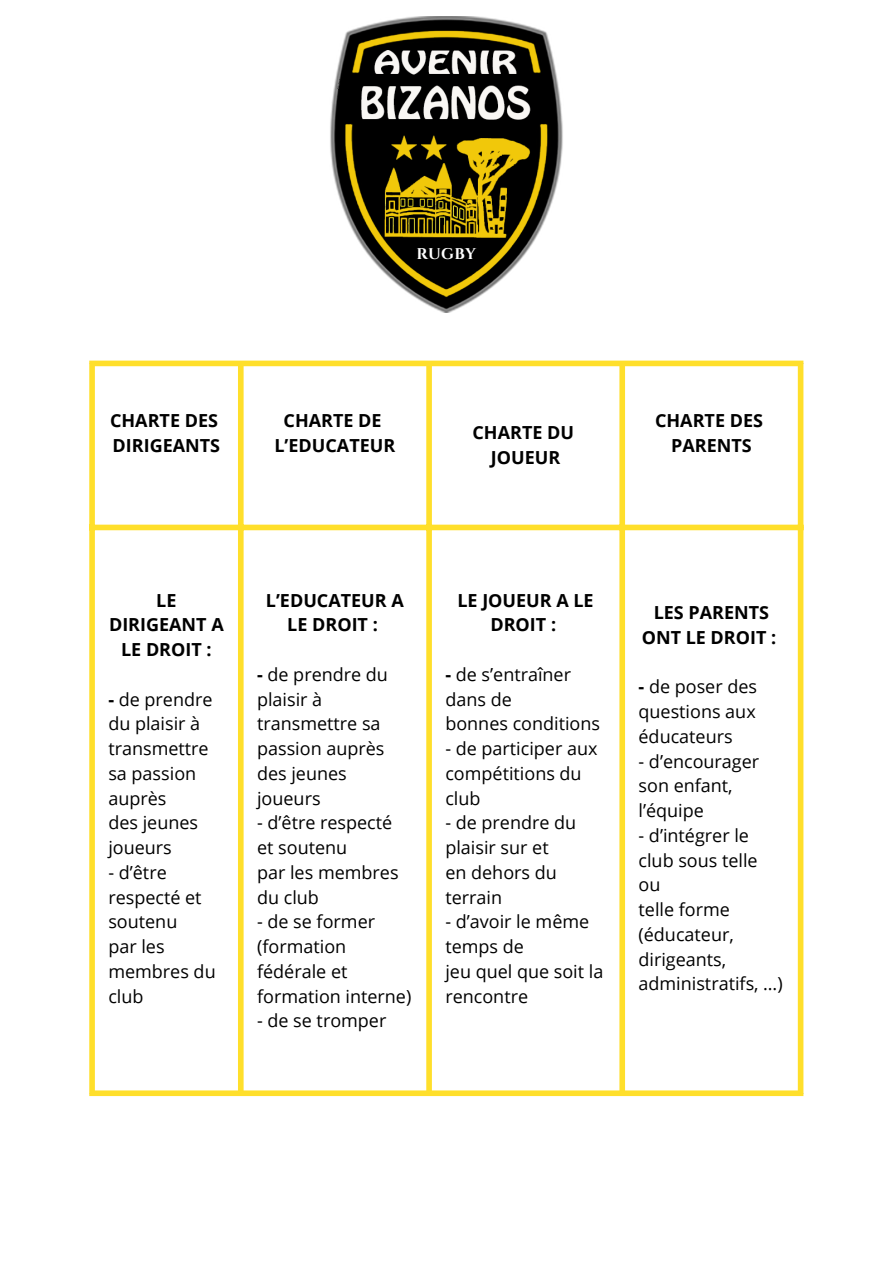
<style>
.page{position:relative;width:893px;height:1264px;background:#fff}
.page>*{position:absolute;margin:0;border:0;box-sizing:border-box;transform-origin:0 0}
.t1{font:18px/24.8px "Open Sans";color:#000}
.t2{font:700 18px/24.8px "Open Sans";color:#000;text-align:center}
.t3{font:700 15.45px "Cinzel";letter-spacing:.02em;color:#fff}
.s1{font-weight:700}
</style>
<div class="page">
<div style="left:89px;top:366px;width:6px;height:724px;background:#ffdf2b"></div>
<div style="left:238px;top:366px;width:5px;height:724px;background:#ffdf2b"></div>
<div style="left:426px;top:366px;width:6px;height:724px;background:#ffdf2b"></div>
<div style="left:619px;top:366px;width:6px;height:724px;background:#ffdf2b"></div>
<div style="left:797px;top:366px;width:6px;height:724px;background:#ffdf2b"></div>
<div style="left:89px;top:360px;width:714px;height:6px;background:#ffdf2b"></div>
<div style="left:89px;top:524px;width:714px;height:6px;background:#ffdf2b"></div>
<div style="left:89px;top:1090px;width:714px;height:6px;background:#ffdf2b"></div>
<img style="left:330px;top:17px;width:233px;height:295px">
<p class="t3" style="left:416px;top:244px;width:61px">RUGBY</p>
<p class="t2" style="left:110px;top:407px;width:112px;text-align:left">CHARTE DES<br>DIRIGEANTS</p>
<p class="t2" style="left:274px;top:407px;width:122px">CHARTE DE<br>L’EDUCATEUR</p>
<p class="t2" style="left:472px;top:420px;width:103px">CHARTE DU<br>JOUEUR</p>
<p class="t2" style="left:655px;top:407px;width:109px">CHARTE DES<br>PARENTS</p>
<p class="t2" style="left:109px;top:587px;width:116px">LE<br>DIRIGEANT A<br>LE DROIT :</p>
<p class="t1" style="left:108px;top:686px;width:106px"><span class="s1">-</span> de prendre du plaisir à transmettre sa passion auprès<br>des jeunes joueurs</p>
<p class="t1" style="left:108px;top:859px;width:109px">- d’être respecté et soutenu<br>par les membres du club</p>
<p class="t2" style="left:266px;top:587px;width:139px">L’EDUCATEUR A<br>LE DROIT :</p>
<p class="t1" style="left:257px;top:661px;width:132px"><span class="s1">-</span> de prendre du plaisir à transmettre sa passion auprès des jeunes joueurs</p>
<p class="t1" style="left:257px;top:810px;width:143px">- d’être respecté et soutenu<br>par les membres du club</p>
<p class="t1" style="left:257px;top:909px;width:156px">- de se former (formation fédérale et formation interne)</p>
<p class="t1" style="left:257px;top:1007px;width:131px">- de se tromper</p>
<p class="t2" style="left:457px;top:587px;width:138px">LE JOUEUR A LE<br>DROIT :</p>
<p class="t1" style="left:445px;top:661px;width:156px"><span class="s1">-</span> de s’entraîner dans de<br>bonnes conditions</p>
<p class="t1" style="left:445px;top:735px;width:154px">- de participer aux compétitions du club</p>
<p class="t1" style="left:445px;top:810px;width:132px">- de prendre du plaisir sur et<br>en dehors du terrain</p>
<p class="t1" style="left:445px;top:909px;width:159px">- d’avoir le même temps de<br>jeu quel que soit la rencontre</p>
<p class="t2" style="left:641px;top:599px;width:136px">LES PARENTS<br>ONT LE DROIT :</p>
<p class="t1" style="left:638px;top:674px;width:120px;text-align:justify"><span class="s1">-</span> de poser des questions aux éducateurs</p>
<p class="t1" style="left:638px;top:748px;width:122px">- d’encourager son enfant, l’équipe</p>
<p class="t1" style="left:638px;top:822px;width:146px">- d’intégrer le club sous telle ou<br>telle forme (éducateur, dirigeants, administratifs, …)</p>
</div>
